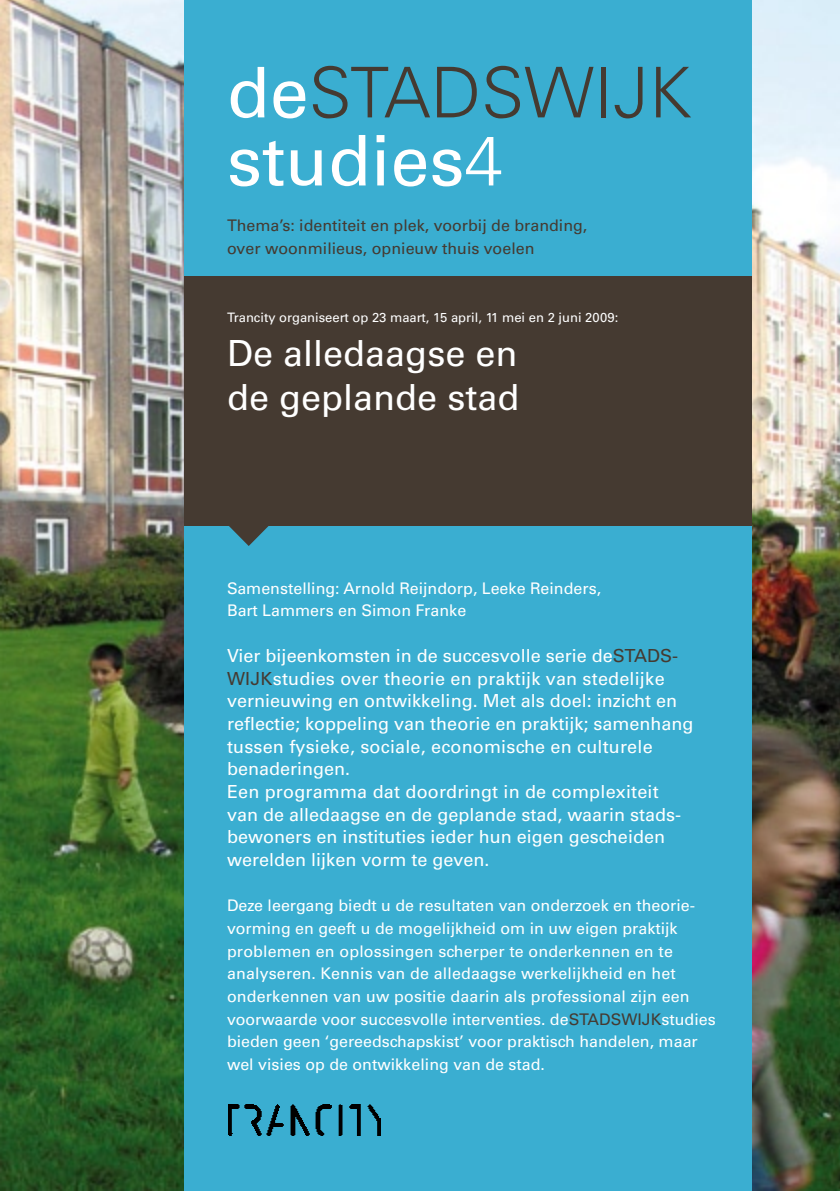
<style>
.page{position:relative;width:840px;height:1191px;background:#fff}
.page>*{position:absolute;margin:0;border:0;box-sizing:border-box;transform-origin:0 0}
.t1{font:70px/68px "Univers";color:#fff}
.t2{font:36px/44px "Univers";color:#fff}
.t3{font:18px/22.6px "Univers";color:#fff}
.t4{font:16px/22.6px "Univers";color:#fff}
.t5{font:16px/22.6px "Univers";color:#453a31}
.t6{font:13px "Univers";color:#fff}
.s1{font-weight:300;color:#453a31}
.s2{font-weight:300}
.s3{color:#453a31}
</style>
<div class="page">
<img style="left:0;top:0;width:184px;height:1191px">
<img style="left:751px;top:0;width:88px;height:1191px">
<div style="left:184px;top:0;width:567px;height:1191px;background:#3aaed1"></div>
<img style="left:228px;top:1104px;width:152px;height:31px">
<svg style="left:229px;top:526px;width:40px;height:20px"></svg>
<div style="left:184px;top:276px;width:567px;height:250px;background:#453a31"></div>
<h1 class="t1" style="left:227px;top:59px;width:465px">de<span class="s1">STADSWIJK </span>studies<span class="s2">4</span></h1>
<p class="t5" style="left:227px;top:214px;width:362px">Thema’s: identiteit en plek, voorbij de branding, over woonmilieus, opnieuw thuis voelen</p>
<p class="t6" style="left:227px;top:309px;width:392px">Trancity organiseert op 23 maart, 15 april, 11 mei en 2 juni 2009:</p>
<h2 class="t2" style="left:227px;top:331px;width:294px">De alledaagse en de geplande stad</h2>
<p class="t4" style="left:227px;top:577px;width:375px">Samenstelling: Arnold Reijndorp, Leeke Reinders,<br>Bart Lammers en Simon Franke</p>
<p class="t3" style="left:227px;top:644px;width:468px">Vier bijeenkomsten in de succesvolle serie de<span class="s3">STADS-WIJK</span>studies over theorie en praktijk van stedelijke vernieuwing en ontwikkeling. Met als doel: inzicht en reflectie; koppeling van theorie en praktijk; samenhang tussen fysieke, sociale, economische en culturele benaderingen.<br>Een programma dat doordringt in de complexiteit van de alledaagse en de geplande stad, waarin stads&shy;bewoners en instituties ieder hun eigen gescheiden werelden lijken vorm te geven.</p>
<p class="t4" style="left:227px;top:894px;width:490px">Deze leergang biedt u de resultaten van onderzoek en theorie&shy;vorming en geeft u de mogelijkheid om in uw eigen praktijk problemen en oplossingen scherper te onderkennen en te analyseren. Kennis van de alledaagse werkelijkheid en het onderkennen van uw positie daarin als professional zijn een voorwaarde voor succesvolle interventies. de<span class="s3">STADSWIJK</span>studies bieden geen ‘gereedschapskist’ voor praktisch handelen, maar wel visies op de ontwikkeling van de stad.</p>
</div>
